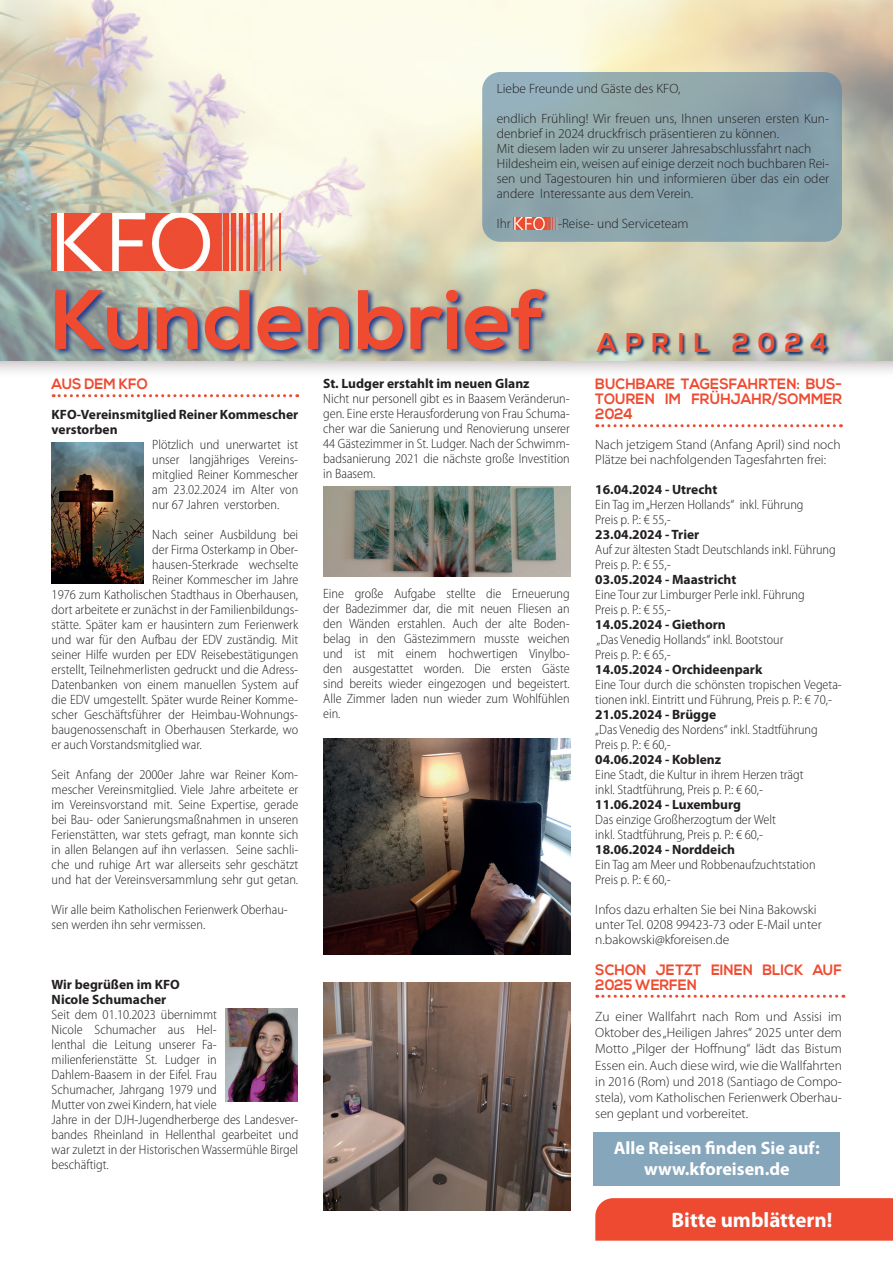
<style>
.page{position:relative;width:893px;height:1263px;background:#fff}
.page>*{position:absolute;margin:0;border:0;box-sizing:border-box;transform-origin:0 0}
.t1{font:700 84px "Nexa";color:#ef4b31}
.t2{font:700 27px "Nexa";letter-spacing:.35em;color:#ef4b31;scale:.95 1}
.t3{font:700 21px "Myriad Pro";color:#fff}
.t4{font:700 18px/21px "Myriad Pro";color:#fff;text-align:center}
.t5{font:700 15px/15px "Nexa";color:#ef4b31;text-align:justify;scale:.95 1}
.t6{font:300 semi-condensed 13.5px/15px "Myriad Pro";color:#231f20}
.t7{font:300 13.5px/15px "Myriad Pro";color:#231f20}
.t8{font:700 13.5px/15px "Myriad Pro";color:#231f20}
</style>
<div class="page">
<svg style="left:597px;top:424px;width:244px;height:3px"></svg>
<svg style="left:597px;top:995px;width:247px;height:3px"></svg>
<svg style="left:53px;top:394px;width:245px;height:3px"></svg>
<div style="left:595px;top:1198px;width:298px;height:43px;background:#ee4a31"></div>
<svg style="left:0;top:360px;width:893px;height:12px"></svg>
<img style="left:0;top:0;width:893px;height:360px">
<svg style="left:54px;top:288px;width:498px;height:69px;background:#85919f"></svg>
<img style="left:51px;top:214px;width:230px;height:56px">
<div style="left:594px;top:1132px;width:246px;height:53px;background:#86a6bc"></div>
<svg style="left:597px;top:332px;width:233px;height:25px;background:#9ea8a5"></svg>
<img style="left:225px;top:1008px;width:73px;height:94px">
<img style="left:324px;top:738px;width:246px;height:216px">
<img style="left:323px;top:982px;width:247px;height:229px">
<img style="left:51px;top:442px;width:93px;height:142px">
<div style="left:482px;top:72px;width:360px;height:170px;background:linear-gradient(to right,#95adb2,#839da7);border-radius:18px"></div>
<img style="left:514px;top:218px;width:44px;height:11px">
<img style="left:323px;top:486px;width:247px;height:90px">
<p class="t7" style="left:497px;top:81px;width:185px">Liebe Freunde und Gäste des KFO,</p>
<p class="t7" style="left:497px;top:111px;width:334px">endlich Frühling! Wir freuen uns, Ihnen unseren ersten Kun&shy;denbrief in 2024 druckfrisch präsentieren zu können.<br>Mit diesem laden wir zu unserer Jahresabschlussfahrt nach Hildesheim ein, weisen auf einige derzeit noch buchbaren Rei&shy;sen und Tagestouren hin und informieren über das ein oder andere Interessante aus dem Verein.</p>
<p class="t7" style="left:497px;top:216px;width:16px">Ihr</p>
<p class="t7" style="left:558px;top:216px;width:132px">-Reise- und Serviceteam</p>
<h1 class="t1" style="left:51px;top:271px;width:496px">Kundenbrief</h1>
<p class="t5" style="left:52px;top:377px;width:103px">AUS DEM KFO</p>
<p class="t8" style="left:52px;top:407px;width:248px">KFO-Vereinsmitglied Reiner Kommescher verstorben</p>
<p class="t6" style="left:152px;top:438px;width:148px;text-align:justify">Plötzlich und unerwartet ist unser langjähriges Vereins&shy;mitglied Reiner Kommescher am 23.02.2024 im Alter von nur 67 Jahren verstorben.</p>
<p class="t6" style="left:152px;top:528px;width:148px">Nach seiner Ausbildung bei</p>
<p class="t6" style="left:152px;top:543px;width:148px">der Firma Osterkamp in Ober-</p>
<p class="t6" style="left:152px;top:558px;width:148px">hausen-Sterkrade wechselte</p>
<p class="t6" style="left:152px;top:573px;width:148px">Reiner Kommescher im Jahre</p>
<p class="t6" style="left:52px;top:588px;width:248px">1976 zum Katholischen Stadthaus in Oberhausen,</p>
<p class="t6" style="left:52px;top:603px;width:248px">dort arbeitete er zunächst in der Familienbildungs-</p>
<p class="t6" style="left:52px;top:618px;width:248px">stätte. Später kam er hausintern zum Ferienwerk</p>
<p class="t6" style="left:52px;top:633px;width:248px">und war für den Aufbau der EDV zuständig. Mit</p>
<p class="t6" style="left:52px;top:648px;width:248px">seiner Hilfe wurden per EDV Reisebestätigungen</p>
<p class="t6" style="left:52px;top:663px;width:248px">erstellt, Teilnehmerlisten gedruckt und die Adress-</p>
<p class="t6" style="left:52px;top:678px;width:248px">Datenbanken von einem manuellen System auf</p>
<p class="t6" style="left:52px;top:693px;width:248px">die EDV umgestellt. Später wurde Reiner Komme-</p>
<p class="t6" style="left:52px;top:708px;width:248px">scher Geschäftsführer der Heimbau-Wohnungs-</p>
<p class="t6" style="left:52px;top:723px;width:248px">baugenossenschaft in Oberhausen Sterkarde, wo</p>
<p class="t6" style="left:52px;top:738px;width:151px">er auch Vorstandsmitglied war.</p>
<p class="t6" style="left:52px;top:768px;width:248px;text-align:justify">Seit Anfang der 2000er Jahre war Reiner Kom&shy;mescher Vereinsmitglied. Viele Jahre arbeitete er im Vereinsvorstand mit. Seine Expertise, gerade bei Bau- oder Sanierungsmaßnahmen in unseren Ferienstätten, war stets gefragt, man konnte sich in allen Belangen auf ihn verlassen. Seine sachli&shy;che und ruhige Art war allerseits sehr geschätzt und hat der Vereinsversammlung sehr gut getan.</p>
<p class="t6" style="left:52px;top:902px;width:238px">Wir alle beim Katholischen Ferienwerk Oberhau&shy;sen werden ihn sehr vermissen.</p>
<p class="t8" style="left:52px;top:977px;width:130px">Wir begrüßen im KFO<br>Nicole Schumacher</p>
<p class="t6" style="left:52px;top:1007px;width:248px">Seit dem 01.10.2023 übernimmt<br>Nicole Schumacher aus Hel-<br>lenthal die Leitung unserer Fa&shy;milienferienstätte St. Ludger in Dahlem-Baasem in der Eifel. Frau<br>Schumacher, Jahrgang 1979 und<br>Mutter von zwei Kindern, hat viele<br>Jahre in der DJH-Jugendherberge des Landesver&shy;bandes Rheinland in Hellenthal gearbeitet und war zuletzt in der Historischen Wassermühle Birgel beschäftigt.</p>
<p class="t8" style="left:323px;top:376px;width:208px">St. Ludger erstahlt im neuen Glanz</p>
<p class="t6" style="left:323px;top:391px;width:248px;text-align:justify">Nicht nur personell gibt es in Baasem Veränderun&shy;gen. Eine erste Herausforderung von Frau Schuma&shy;cher war die Sanierung und Renovierung unserer 44 Gästezimmer in St. Ludger. Nach der Schwimm&shy;badsanierung 2021 die nächste große Investition in Baasem.</p>
<p class="t6" style="left:323px;top:586px;width:248px;text-align:justify">Eine große Aufgabe stellte die Erneuerung der Badezimmer dar, die mit neuen Fliesen an den Wänden erstahlen. Auch der alte Boden&shy;belag in den Gästezimmern musste weichen und ist mit einem hochwertigen Vinylbo&shy;den ausgestattet worden. Die ersten Gäste sind bereits wieder eingezogen und begeistert.<br>Alle Zimmer laden nun wieder zum Wohlfühlen ein.</p>
<h2 class="t2" style="left:597px;top:327px;width:244px">APRIL 2024</h2>
<p class="t5" style="left:595px;top:377px;width:261px">BUCHBARE TAGESFAHRTEN: BUS-TOUREN IM FRÜHJAHR/SOMMER 2024</p>
<p class="t7" style="left:595px;top:437px;width:247px">Nach jetzigem Stand (Anfang April) sind noch<br>Plätze bei nachfolgenden Tagesfahrten frei:</p>
<p class="t8" style="left:595px;top:482px;width:123px">16.04.2024 - Utrecht</p>
<p class="t6" style="left:595px;top:498px;width:210px">Ein Tag im „Herzen Hollands“ inkl. Führung<br>Preis p. P.: € 55,-</p>
<p class="t8" style="left:595px;top:527px;width:105px">23.04.2024 - Trier</p>
<p class="t6" style="left:595px;top:543px;width:242px">Auf zur ältesten Stadt Deutschlands inkl. Führung<br>Preis p. P.: € 55,-</p>
<p class="t8" style="left:595px;top:572px;width:142px">03.05.2024 - Maastricht</p>
<p class="t6" style="left:595px;top:588px;width:211px">Eine Tour zur Limburger Perle inkl. Führung<br>Preis p. P.: € 55,-</p>
<p class="t8" style="left:595px;top:617px;width:132px">14.05.2024 - Giethorn</p>
<p class="t6" style="left:595px;top:633px;width:190px">„Das Venedig Hollands“ inkl. Bootstour<br>Preis p. P.: € 65,-</p>
<p class="t8" style="left:595px;top:662px;width:169px">14.05.2024 - Orchideenpark</p>
<p class="t6" style="left:595px;top:678px;width:248px">Eine Tour durch die schönsten tropischen Vegeta&shy;tionen inkl. Eintritt und Führung, Preis p. P.: € 70,-</p>
<p class="t8" style="left:595px;top:707px;width:122px">21.05.2024 - Brügge</p>
<p class="t6" style="left:595px;top:723px;width:224px">„Das Venedig des Nordens“ inkl. Stadtführung<br>Preis p. P.: € 60,-</p>
<p class="t8" style="left:595px;top:752px;width:127px">04.06.2024 - Koblenz</p>
<p class="t6" style="left:595px;top:768px;width:210px">Eine Stadt, die Kultur in ihrem Herzen trägt inkl. Stadtführung, Preis p. P.: € 60,-</p>
<p class="t8" style="left:595px;top:797px;width:147px">11.06.2024 - Luxemburg</p>
<p class="t6" style="left:595px;top:813px;width:182px">Das einzige Großherzogtum der Welt inkl. Stadtführung, Preis p. P.: € 60,-</p>
<p class="t8" style="left:595px;top:842px;width:141px">18.06.2024 - Norddeich</p>
<p class="t6" style="left:595px;top:857px;width:222px">Ein Tag am Meer und Robbenaufzuchtstation<br>Preis p. P.: € 60,-</p>
<p class="t7" style="left:595px;top:902px;width:228px">Infos dazu erhalten Sie bei Nina Bakowski unter Tel. 0208 99423-73 oder E-Mail unter n.bakowski@kforeisen.de</p>
<p class="t5" style="left:595px;top:962px;width:261px">SCHON JETZT EINEN BLICK AUF<br>2025 WERFEN</p>
<p class="t7" style="left:595px;top:1009px;width:248px;line-height:16.2px;text-align:justify">Zu einer Wallfahrt nach Rom und Assisi im Oktober des „Heiligen Jahres“ 2025 unter dem Motto „Pilger der Hoffnung“ lädt das Bistum Essen ein. Auch diese wird, wie die Wallfahrten in 2016 (Rom) und 2018 (Santiago de Compo&shy;stela), vom Katholischen Ferienwerk Oberhau&shy;sen geplant und vorbereitet.</p>
<h3 class="t4" style="left:614px;top:1137px;width:208px">Alle Reisen finden Sie auf: www.kforeisen.de</h3>
<h3 class="t3" style="left:672px;top:1206px;width:162px">Bitte umblättern!</h3>
</div>
